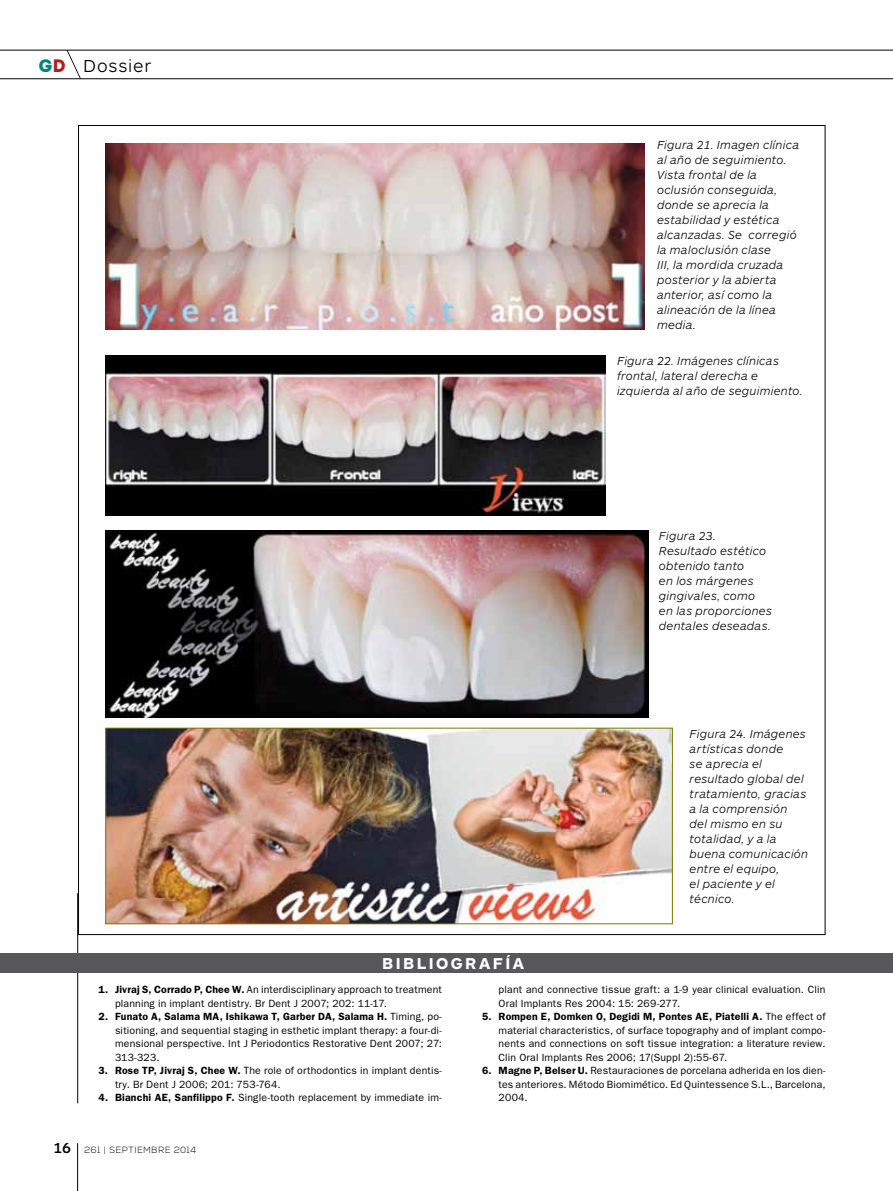
<style>
.page{position:relative;width:893px;height:1191px;background:#fff}
.page>*{position:absolute;margin:0;border:0;box-sizing:border-box;transform-origin:0 0}
.t1{font:300 18px "ARS Maquette Pro";letter-spacing:.045em;color:#000}
.t2{font:700 16.35px "ARS Maquette Pro";letter-spacing:.155em;color:#fff}
.t3{font:italic 300 12px/15px "ARS Maquette Pro";letter-spacing:.015em;color:#000}
.t4{font:10.5px/13.5px "ITC Franklin Gothic Std";letter-spacing:.015em;color:#000}
.t5{font:300 9px "Nexa";letter-spacing:.07em;color:#000}
.s1{font-family:"Intro";font-weight:400;color:#00827c}
.s2{font-family:"Intro";font-weight:400;color:#b41c1d}
.s3{font-weight:600}
.s4{font-family:"ARS Maquette Pro";font-weight:500;font-size:15px}
</style>
<div class="page">
<hr style="left:77px;top:1143px;width:1px;height:48px;background:#000">
<svg style="left:0;top:50px;width:893px;height:29px"></svg>
<hr style="left:77px;top:893px;width:1px;height:210px;background:#000">
<div style="left:0;top:953px;width:893px;height:19px;background:#58585a"></div>
<img style="left:105px;top:144px;width:539px;height:185px">
<img style="left:105px;top:356px;width:500px;height:159px">
<img style="left:105px;top:530px;width:543px;height:187px">
<img style="left:107px;top:730px;width:564px;height:192px">
<div style="left:105px;top:728px;width:568px;height:196px;border:1px solid #797800"></div>
<h1 class="t1" style="left:38px;top:54px;width:114px"><span class="s1">g</span><span class="s2">d</span> Dossier</h1>
<h2 class="t2" style="left:382px;top:952px;width:110px">BIBLIOGRAFÍA</h2>
<p class="t3" style="left:657px;top:137px;width:144px">Figura 21. Imagen clínica al año de seguimiento.<br>Vista frontal de la oclusión conseguida, donde se aprecia la estabilidad y estética alcanzadas. Se corregió la maloclusión clase<br>III, la mordida cruzada posterior y la abierta anterior, así como la alineación de la línea media.</p>
<p class="t3" style="left:617px;top:353px;width:187px">Figura 22. Imágenes clínicas frontal, lateral derecha e izquierda al año de seguimiento.</p>
<p class="t3" style="left:659px;top:527px;width:115px">Figura 23.<br>Resultado estético obtenido tanto<br>en los márgenes gingivales, como en las proporciones dentales deseadas.</p>
<p class="t3" style="left:690px;top:725px;width:120px">Figura 24. Imágenes artísticas donde<br>se aprecia el resultado global del tratamiento, gracias a la comprensión<br>del mismo en su totalidad, y a la buena comunicación entre el equipo,<br>el paciente y el técnico.</p>
<p class="t4" style="left:115px;top:983px;width:328px;text-indent:-16px"><span class="s3">1. Jivraj S, Corrado P, Chee W.</span> An interdisciplinary approach to treatment planning in implant dentistry. Br Dent J 2007; 202: 11-17.</p>
<p class="t4" style="left:115px;top:1010px;width:328px;text-align:justify;text-indent:-16px"><span class="s3">2. Funato A, Salama MA, Ishikawa T, Garber DA, Salama H.</span> Timing, po&shy;sitioning, and sequential staging in esthetic implant therapy: a four-di&shy;mensional perspective. Int J Periodontics Restorative Dent 2007; 27:<br>313-323.</p>
<p class="t4" style="left:115px;top:1064px;width:328px;text-indent:-16px"><span class="s3">3. Rose TP, Jivraj S, Chee W.</span> The role of orthodontics in implant dentis&shy;try. Br Dent J 2006; 201: 753-764.</p>
<p class="t4" style="left:99px;top:1091px;width:345px"><span class="s3">4. Bianchi AE, Sanfilippo F.</span> Single-tooth replacement by immediate im-</p>
<p class="t5" style="left:54px;top:1144px;width:144px"><span class="s4">16</span> 261 | SEPTIEMBRE 2014</p>
<p class="t4" style="left:499px;top:983px;width:328px">plant and connective tissue graft: a 1-9 year clinical evaluation. Clin<br>Oral Implants Res 2004: 15: 269-277.</p>
<p class="t4" style="left:499px;top:1010px;width:328px;text-align:justify;text-indent:-16px"><span class="s3">5. Rompen E, Domken O, Degidi M, Pontes AE, Piatelli A.</span> The effect of material characteristics, of surface topography and of implant compo&shy;nents and connections on soft tissue integration: a literature review.<br>Clin Oral Implants Res 2006; 17(Suppl 2):55-67.</p>
<p class="t4" style="left:499px;top:1064px;width:328px;text-align:justify;text-indent:-16px"><span class="s3">6. Magne P, Belser U.</span> Restauraciones de porcelana adherida en los dien&shy;tes anteriores. Método Biomimético. Ed Quintessence S.L., Barcelona, 2004.</p>
</div>
